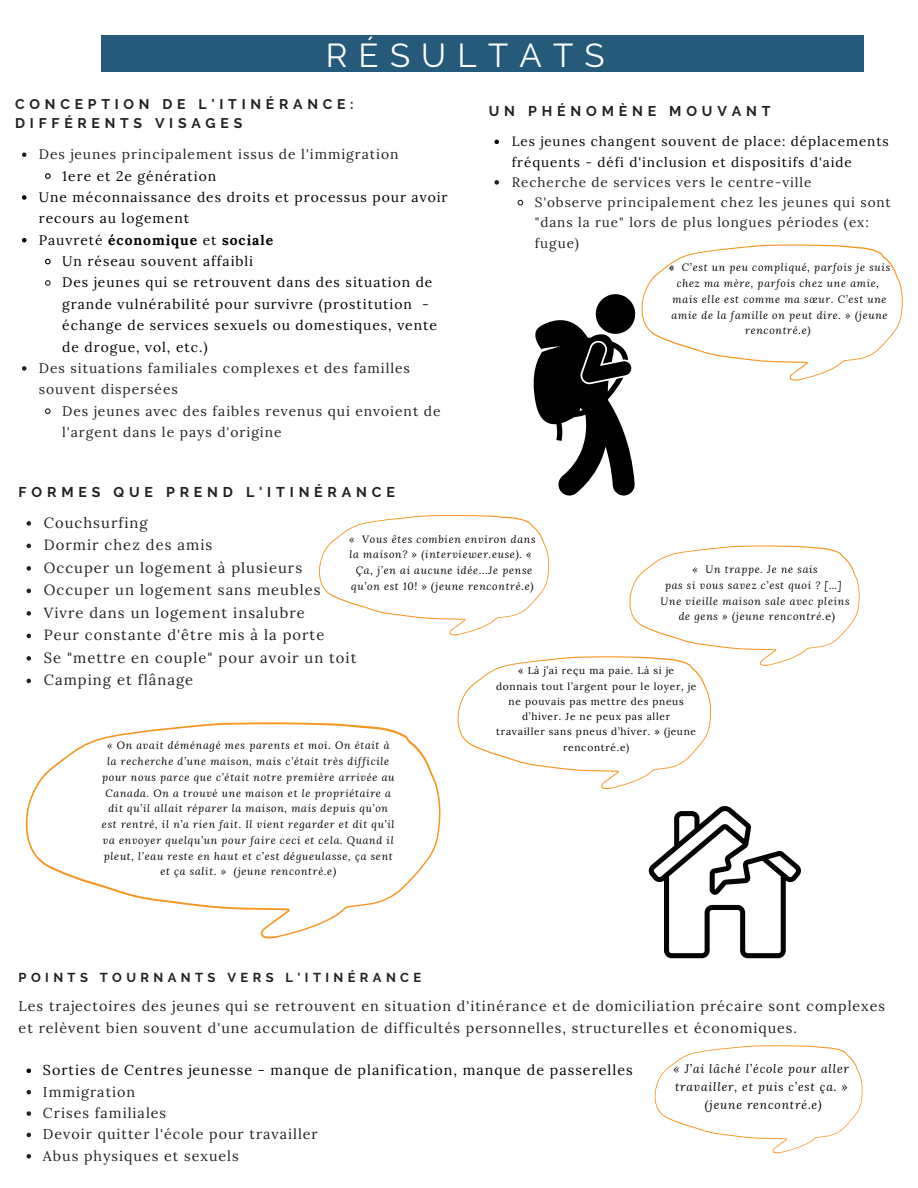
<style>
.page{position:relative;width:918px;height:1188px;background:#fff}
.page>*{position:absolute;margin:0;border:0;box-sizing:border-box;transform-origin:0 0}
.t1{font:33px "Raleway";letter-spacing:.34em;color:#fff}
.t2{font:14.7px "Lora";letter-spacing:.07em;color:#222}
.t3{font:14.25px/21.3px "Lora";letter-spacing:.07em;color:#222}
.t4{font:14.25px "Lora";letter-spacing:.07em;color:#000}
.t5{font:700 14.25px "Raleway";letter-spacing:.34em;color:#222}
.t6{font:700 13.95px/18.9px "Raleway";letter-spacing:.34em;color:#222}
.t7{font:13.8px/21.3px "Lora";letter-spacing:.07em;color:#000}
.t8{font:13.8px/21.3px "Lora";letter-spacing:.07em;color:#222}
.t9{font:700 13.8px "Lora";letter-spacing:.07em;color:#000}
.t10{font:13.5px/20.2px "Lora";letter-spacing:.07em;color:#222}
.t11{font:13.5px/20.2px "Lora";letter-spacing:.07em;color:#000}
.t12{font:700 12.9px "Raleway";letter-spacing:.34em;color:#222}
.t13{font:italic 12px "Lora";letter-spacing:.07em;color:#000}
.t14{font:italic 10.5px/15.8px "Lora";letter-spacing:.07em;color:#000;text-align:center}
.t15{font:10.2px/15.1px "Lora";letter-spacing:.07em;color:#000;text-align:center}
.s1{font-weight:400}
.s2{font-weight:700}
.s3{font-style:normal}
</style>
<div class="page">
<div style="left:101px;top:35px;width:763px;height:36px;background:#255a7b"></div>
<svg style="left:495px;top:140px;width:4px;height:4px"></svg>
<svg style="left:495px;top:180px;width:4px;height:5px"></svg>
<svg style="left:517px;top:199px;width:7px;height:7px"></svg>
<svg style="left:27px;top:1069px;width:4px;height:4px"></svg>
<svg style="left:27px;top:1090px;width:4px;height:4px"></svg>
<svg style="left:27px;top:1111px;width:4px;height:5px"></svg>
<svg style="left:27px;top:1133px;width:4px;height:4px"></svg>
<svg style="left:27px;top:1154px;width:4px;height:5px"></svg>
<svg style="left:654px;top:1045px;width:209px;height:108px"></svg>
<svg style="left:25px;top:722px;width:416px;height:216px"></svg>
<svg style="left:318px;top:515px;width:542px;height:274px"></svg>
<svg style="left:533px;top:244px;width:370px;height:252px"></svg>
<svg style="left:649px;top:806px;width:152px;height:152px"></svg>
<svg style="left:22px;top:152px;width:4px;height:5px"></svg>
<svg style="left:45px;top:173px;width:6px;height:6px"></svg>
<svg style="left:22px;top:195px;width:4px;height:5px"></svg>
<svg style="left:22px;top:238px;width:4px;height:4px"></svg>
<svg style="left:45px;top:258px;width:6px;height:7px"></svg>
<svg style="left:45px;top:280px;width:6px;height:6px"></svg>
<svg style="left:22px;top:366px;width:4px;height:5px"></svg>
<svg style="left:45px;top:408px;width:6px;height:6px"></svg>
<svg style="left:27px;top:521px;width:4px;height:5px"></svg>
<svg style="left:27px;top:544px;width:4px;height:4px"></svg>
<svg style="left:27px;top:566px;width:4px;height:5px"></svg>
<svg style="left:27px;top:589px;width:4px;height:4px"></svg>
<svg style="left:27px;top:611px;width:4px;height:5px"></svg>
<svg style="left:27px;top:634px;width:4px;height:4px"></svg>
<svg style="left:27px;top:656px;width:4px;height:5px"></svg>
<svg style="left:27px;top:679px;width:4px;height:4px"></svg>
<p class="t1" style="left:326px;top:36px;width:280px">RÉSULTATS</p>
<p class="t6" style="left:15px;top:95px;width:340px">CONCEPTION DE L'ITINÉRANCE:<br>DIFFÉRENTS VISAGES</p>
<p class="t8" style="left:39px;top:143px;width:361px">Des jeunes principalement issus de l'immigration</p>
<p class="t7" style="left:62px;top:165px;width:155px">1ere et 2e génération</p>
<p class="t7" style="left:39px;top:186px;width:410px">Une méconnaissance des droits et processus pour avoir recours au logement</p>
<p class="t9" style="left:39px;top:231px;width:236px"><span class="s1">Pauvreté</span> économique <span class="s1">et</span> sociale</p>
<p class="t7" style="left:62px;top:250px;width:192px">Un réseau souvent affaibli</p>
<p class="t7" style="left:62px;top:272px;width:376px">Des jeunes qui se retrouvent dans des situation de grande vulnérabilité pour survivre (prostitution - échange de services sexuels ou domestiques, vente de drogue, vol, etc.)</p>
<p class="t8" style="left:39px;top:357px;width:373px">Des situations familiales complexes et des familles souvent dispersées</p>
<p class="t8" style="left:62px;top:400px;width:380px">Des jeunes avec des faibles revenus qui envoient de l'argent dans le pays d'origine</p>
<p class="t5" style="left:489px;top:103px;width:283px">UN PHÉNOMÈNE MOUVANT</p>
<p class="t11" style="left:512px;top:131px;width:379px">Les jeunes changent souvent de place: déplacements fréquents - défi d'inclusion et dispositifs d'aide</p>
<p class="t10" style="left:512px;top:172px;width:301px">Recherche de services vers le centre-ville</p>
<p class="t10" style="left:535px;top:192px;width:358px">S'observe principalement chez les jeunes qui sont "dans la rue" lors de plus longues périodes (ex: fugue)</p>
<p class="t14" style="left:669px;top:260px;width:223px"><span class="s2">«</span> C’est un peu compliqué, parfois je suis chez ma mère, parfois chez une amie,</p>
<p class="t14" style="left:672px;top:291px;width:217px">mais elle est comme ma sœur. C’est une amie de la famille on peut dire. » (jeune rencontré.e)</p>
<p class="t5" style="left:19px;top:484px;width:378px">FORMES QUE PREND L'ITINÉRANCE</p>
<p class="t2" style="left:44px;top:513px;width:106px">Couchsurfing</p>
<p class="t2" style="left:44px;top:536px;width:170px">Dormir chez des amis</p>
<p class="t2" style="left:44px;top:558px;width:260px">Occuper un logement à plusieurs</p>
<p class="t2" style="left:44px;top:581px;width:278px">Occuper un logement sans meubles</p>
<p class="t2" style="left:44px;top:603px;width:263px">Vivre dans un logement insalubre</p>
<p class="t2" style="left:44px;top:626px;width:282px">Peur constante d'être mis à la porte</p>
<p class="t2" style="left:44px;top:648px;width:314px">Se "mettre en couple" pour avoir un toit</p>
<p class="t2" style="left:44px;top:671px;width:151px">Camping et flânage</p>
<p class="t14" style="left:349px;top:531px;width:188px">« Vous êtes combien environ dans la maison? » (interviewer.euse). « Ça, j’en ai aucune idée...Je pense qu’on est 10! » (jeune rencontré.e)</p>
<p class="t14" style="left:692px;top:561px;width:127px">« Un trappe. Je ne sais</p>
<p class="t14" style="left:665px;top:577px;width:178px">pas si vous savez c’est quoi ? […]</p>
<p class="t14" style="left:661px;top:593px;width:190px">Une vieille maison sale avec pleins</p>
<p class="t14" style="left:679px;top:608px;width:158px">de gens » (jeune rencontré.<span class="s3">e)</span></p>
<p class="t15" style="left:496px;top:663px;width:202px">« Là j’ai reçu ma paie. Là si je<br>donnais tout l’argent pour le loyer, je ne pouvais pas mettre des pneus d’hiver. Je ne peux pas aller<br>travailler sans pneus d’hiver. » (jeune rencontré.e)</p>
<p class="t14" style="left:102px;top:738px;width:294px">« On avait déménagé mes parents et moi. On était à la recherche d’une maison, mais c’était très difficile pour nous parce que c’était notre première arrivée au Canada. On a trouvé une maison et le propriétaire a dit qu’il allait réparer la maison, mais depuis qu’on est rentré, il n’a rien fait. Il vient regarder et dit qu’il va envoyer quelqu’un pour faire ceci et cela. Quand il pleut, l’eau reste en haut et c’est dégueulasse, ça sent et ça salit. » (jeune rencontré.e)</p>
<p class="t12" style="left:19px;top:970px;width:404px">POINTS TOURNANTS VERS L'ITINÉRANCE</p>
<p class="t3" style="left:19px;top:995px;width:868px">Les trajectoires des jeunes qui se retrouvent en situation d'itinérance et de domiciliation précaire sont complexes et relèvent bien souvent d'une accumulation de difficultés personnelles, structurelles et économiques.</p>
<p class="t4" style="left:43px;top:1061px;width:591px">Sorties de Centres jeunesse - manque de planification, manque de passerelles</p>
<p class="t3" style="left:43px;top:1081px;width:94px">Immigration</p>
<p class="t3" style="left:43px;top:1102px;width:125px">Crises familiales</p>
<p class="t3" style="left:43px;top:1124px;width:276px">Devoir quitter l'école pour travailler</p>
<p class="t3" style="left:43px;top:1145px;width:197px">Abus physiques et sexuels</p>
<p class="t13" style="left:674px;top:1060px;width:177px">« J’ai lâché l’école pour aller</p>
<p class="t13" style="left:675px;top:1078px;width:174px">travailler, et puis c’est ça. »</p>
<p class="t13" style="left:705px;top:1096px;width:118px">(jeune rencontré.e)</p>
</div>
